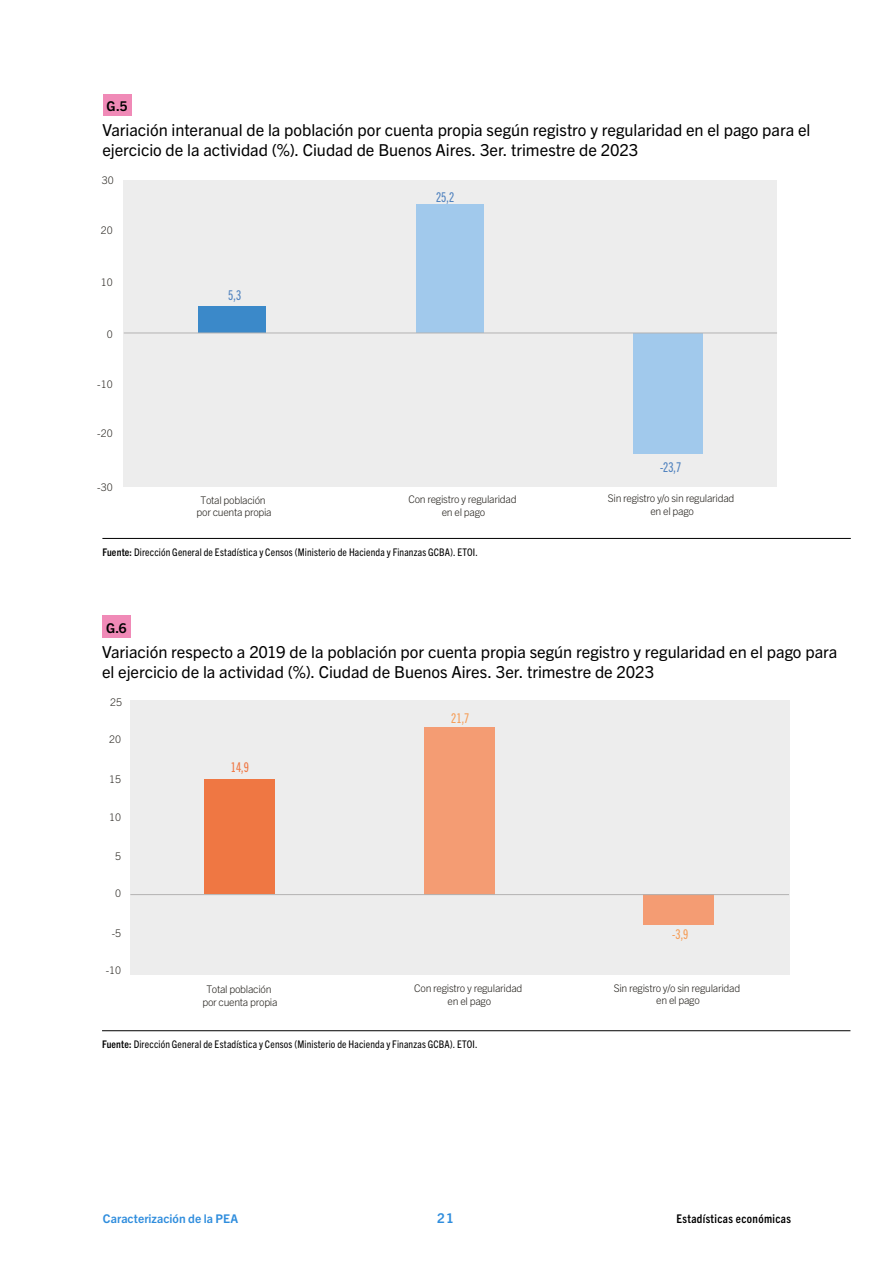
<style>
.page{position:relative;width:893px;height:1263px;background:#fff}
.page>*{position:absolute;margin:0;border:0;box-sizing:border-box;transform-origin:0 0}
.t1{font:16.5px/19.5px "Trade Gothic Next LT Pro";letter-spacing:-.005em;color:#000}
.t2{font:13.5px "Trade Gothic Next LT Pro Cm";color:#4e81be}
.t3{font:13.5px "Trade Gothic Next LT Pro Cm";color:#f59d57}
.t4{font:700 13.5px "Trade Gothic Next LT Pro";color:#000}
.t5{font:13.5px "Trade Gothic Next LT Pro Cm";color:#ef7743}
.t6{font:700 13.5px "Trade Gothic Next LT Pro";color:#2f8ddd}
.t7{font:700 condensed 12px "Trade Gothic Next LT Pro";letter-spacing:.03em;color:#000}
.t8{font:700 12px "Trade Gothic Next LT Pro";color:#2f8ddd}
.t9{font:300 10.5px/12.6px "Trade Gothic Next LT Pro";letter-spacing:-.025em;color:#26231e;text-align:center}
.t10{font:condensed 10.5px "Trade Gothic Next LT Pro";letter-spacing:.015em;color:#000}
.s1{font-weight:700}
</style>
<div class="page">
<hr style="left:102px;top:538px;width:749px;height:1px;background:#000">
<div style="left:103px;top:94px;width:29px;height:21px;background:#f08ab7"></div>
<hr style="left:102px;top:1030px;width:748px;height:1px;background:#000">
<div style="left:103px;top:615px;width:28px;height:22px;background:#f08ab7"></div>
<div style="left:123px;top:180px;width:654px;height:307px;background:#ededed"></div>
<div style="left:417px;top:204px;width:67px;height:129px;background:#a1c9ec"></div>
<div style="left:633px;top:333px;width:70px;height:121px;background:#a1c9ec"></div>
<div style="left:198px;top:306px;width:68px;height:27px;background:#3b89c9"></div>
<hr style="left:124px;top:333px;width:653px;height:1px;background:#b3b2b2">
<div style="left:130px;top:700px;width:659px;height:275px;background:#ededed"></div>
<div style="left:205px;top:780px;width:70px;height:114px;background:#ef7743"></div>
<div style="left:424px;top:727px;width:70px;height:167px;background:#f49c73"></div>
<div style="left:644px;top:894px;width:70px;height:30px;background:#f49c73"></div>
<hr style="left:130px;top:894px;width:659px;height:1px;background:#b3b2b2">
<p class="t4" style="left:107px;top:97px;width:23px">G.5</p>
<p class="t1" style="left:102px;top:119px;width:710px">Variación interanual de la población por cuenta propia según registro y regularidad en el pago para el ejercicio de la actividad (%). Ciudad de Buenos Aires. 3er. trimestre de 2023</p>
<p class="t9" style="left:102px;top:173px;width:13px">30</p>
<p class="t9" style="left:101px;top:223px;width:13px">20</p>
<p class="t9" style="left:101px;top:275px;width:13px">10</p>
<p class="t9" style="left:107px;top:327px;width:7px">0</p>
<p class="t9" style="left:97px;top:377px;width:17px">-10</p>
<p class="t9" style="left:97px;top:426px;width:17px">-20</p>
<p class="t9" style="left:97px;top:480px;width:17px">-30</p>
<p class="t2" style="left:228px;top:286px;width:14px">5,3</p>
<p class="t2" style="left:436px;top:188px;width:20px">25,2</p>
<p class="t2" style="left:660px;top:458px;width:23px">-23,7</p>
<p class="t9" style="left:197px;top:493px;width:77px">Total población por cuenta propia</p>
<p class="t9" style="left:408px;top:492px;width:110px">Con registro y regularidad en el pago</p>
<p class="t9" style="left:608px;top:492px;width:128px">Sin registro y/o sin regularidad en el pago</p>
<p class="t10" style="left:102px;top:545px;width:377px"><span class="s1">Fuente:</span> Dirección General de Estadística y Censos (Ministerio de Hacienda y Finanzas GCBA). ETOI.</p>
<p class="t4" style="left:106px;top:619px;width:22px">G.6</p>
<p class="t1" style="left:102px;top:641px;width:737px">Variación respecto a 2019 de la población por cuenta propia según registro y regularidad en el pago para el ejercicio de la actividad (%). Ciudad de Buenos Aires. 3er. trimestre de 2023</p>
<p class="t9" style="left:110px;top:695px;width:13px">25</p>
<p class="t9" style="left:109px;top:733px;width:13px">20</p>
<p class="t9" style="left:109px;top:772px;width:13px">15</p>
<p class="t9" style="left:109px;top:810px;width:13px">10</p>
<p class="t9" style="left:115px;top:849px;width:7px">5</p>
<p class="t9" style="left:115px;top:886px;width:7px">0</p>
<p class="t9" style="left:112px;top:926px;width:11px">-5</p>
<p class="t9" style="left:106px;top:963px;width:17px">-10</p>
<p class="t5" style="left:231px;top:758px;width:20px">14,9</p>
<p class="t3" style="left:451px;top:709px;width:20px">21,7</p>
<p class="t3" style="left:672px;top:925px;width:18px">-3,9</p>
<p class="t9" style="left:202px;top:982px;width:77px">Total población por cuenta propia</p>
<p class="t9" style="left:414px;top:981px;width:110px">Con registro y regularidad en el pago</p>
<p class="t9" style="left:614px;top:981px;width:128px">Sin registro y/o sin regularidad en el pago</p>
<p class="t10" style="left:102px;top:1037px;width:377px"><span class="s1">Fuente:</span> Dirección General de Estadística y Censos (Ministerio de Hacienda y Finanzas GCBA). ETOI.</p>
<p class="t8" style="left:103px;top:1210px;width:137px">Caracterización de la PEA</p>
<p class="t6" style="left:437px;top:1209px;width:18px">21</p>
<p class="t7" style="left:676px;top:1211px;width:116px">Estadísticas económicas</p>
</div>
